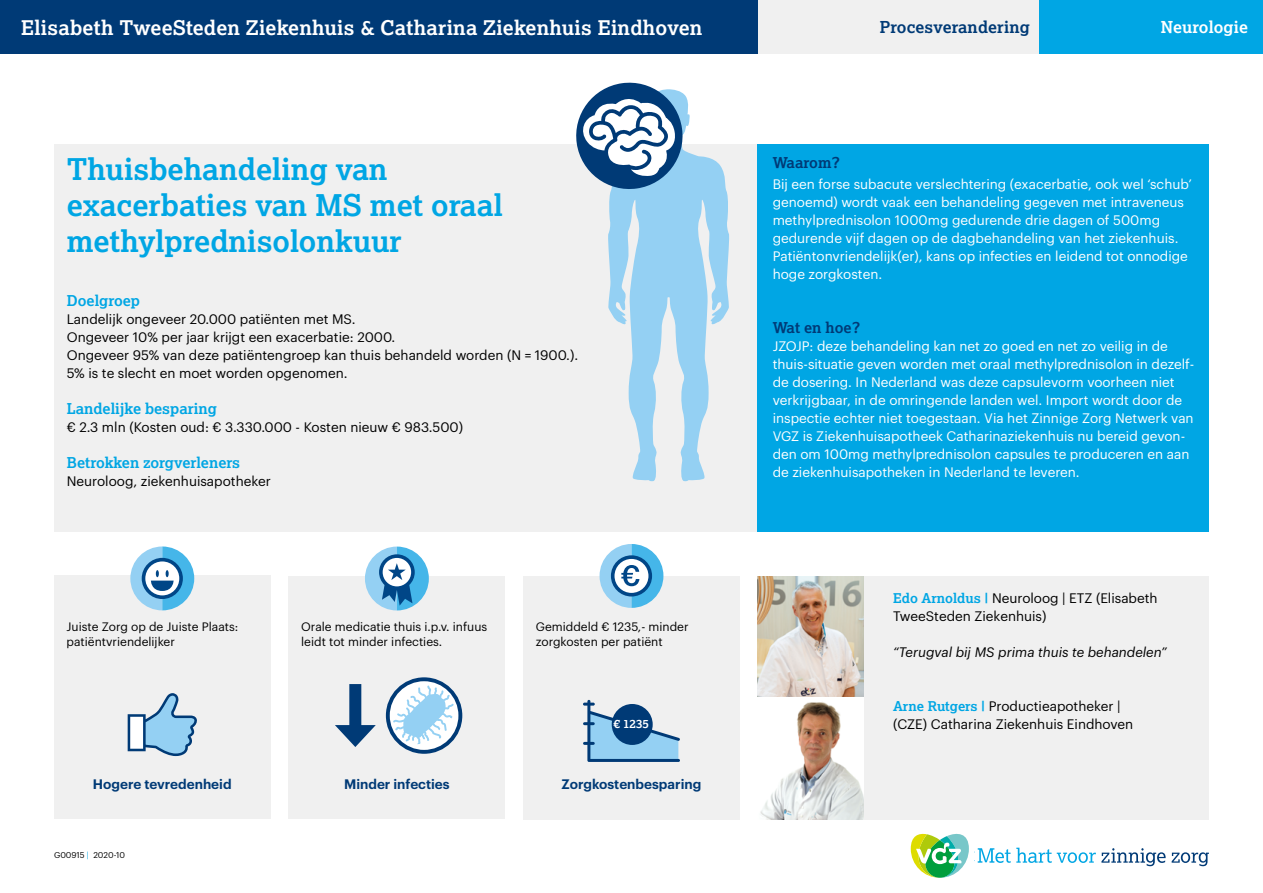
<style>
.page{position:relative;width:1263px;height:893px;background:#fff}
.page>*{position:absolute;margin:0;border:0;box-sizing:border-box;transform-origin:0 0}
._4_Titel{font:700 30px/36px "Lexia";color:#00a6e4}
._1_Aanbieder{font:700 20.25px "Lexia";letter-spacing:.01em;color:#fff}
._2_innovatie{font:700 16.5px "Lexia";letter-spacing:.01em;color:#003a76}
._3_Zorgsoort_of_spec{font:700 16.5px "Lexia";letter-spacing:.01em;color:#fff}
._5_tussenkop_-vgz_bl{font:700 15px "Lexia";color:#00a6e4}
._5_tussenkop_steunkl{font:700 15px "Lexia";color:#003a76}
._6_plat_wit{font:13.5px/18px "Graphik";color:#fff}
._6_plat_wit_opsommin{font:13.5px/18px "Graphik";color:#fff}
._6_plat{font:13.5px/18px "Graphik";color:#000}
._8_naam_ambassadeur{font:13.5px/18px "Graphik";color:#000}
._7_KKK_kopje{font:600 13.5px "Graphik";color:#003a76}
._9_quote{font:italic 13.5px "Graphik";color:#000}
._7_KKK_plat{font:12px/15px "Graphik";color:#000}
._7_KKK_percentage{font:700 12px "Lexia";color:#fff}
._6_plat-2{font:8.25px "Graphik";color:#000}
.s1{color:#00a6e4}
.s2{font-family:"Lexia";font-weight:700;color:#00a6e4}
</style>
<div class="page">
<svg style="left:910px;top:833px;width:59px;height:45px"></svg>
<svg style="left:978px;top:848px;width:187px;height:18px"></svg>
<svg style="left:1171px;top:852px;width:38px;height:14px"></svg>
<div style="left:1038px;top:0;width:225px;height:54px;background:#00a6e4"></div>
<div style="left:758px;top:0;width:280px;height:54px;background:#f0f0f0"></div>
<div style="left:0;top:0;width:758px;height:54px;background:#003a76"></div>
<div style="left:54px;top:144px;width:1155px;height:387px;background:#f0f0f0"></div>
<div style="left:758px;top:144px;width:451px;height:387px;background:#00a6e4"></div>
<div style="left:758px;top:576px;width:451px;height:243px;background:#f0f0f0"></div>
<div style="left:54px;top:576px;width:217px;height:243px;background:#f0f0f0"></div>
<svg style="left:130px;top:546px;width:64px;height:64px"></svg>
<div style="left:289px;top:576px;width:216px;height:243px;background:#f0f0f0"></div>
<svg style="left:365px;top:547px;width:64px;height:63px"></svg>
<svg style="left:608px;top:93px;width:121px;height:388px;fill:#94d0f3"></svg>
<div style="left:523px;top:576px;width:217px;height:243px;background:#f0f0f0"></div>
<svg style="left:599px;top:544px;width:64px;height:64px"></svg>
<img style="left:758px;top:576px;width:105px;height:122px">
<svg style="left:758px;top:698px;width:105px;height:121px"></svg>
<svg style="left:128px;top:693px;width:69px;height:63px"></svg>
<svg style="left:583px;top:700px;width:97px;height:62px"></svg>
<div style="left:612px;top:704px;width:41px;height:41px;background:#003a76;border-radius:50%"></div>
<svg style="left:576px;top:83px;width:106px;height:106px"></svg>
<svg style="left:386px;top:677px;width:76px;height:77px"></svg>
<div style="left:349px;top:684px;width:12px;height:50px;background:#003a76"></div>
<svg style="left:335px;top:725px;width:41px;height:22px"></svg>
<p class="_1_Aanbieder" style="left:21px;top:15px;width:683px">Elisabeth TweeSteden Ziekenhuis &amp; Catharina Ziekenhuis Eindhoven</p>
<p class="_2_innovatie" style="left:880px;top:17px;width:152px">Procesverandering</p>
<p class="_3_Zorgsoort_of_spec" style="left:1161px;top:17px;width:89px">Neurologie</p>
<p class="_4_Titel" style="left:67px;top:150px;width:438px">Thuisbehandeling van exacerbaties van MS met oraal methylprednisolonkuur</p>
<p class="_5_tussenkop_-vgz_bl" style="left:67px;top:291px;width:75px">Doelgroep</p>
<p class="_6_plat" style="left:67px;top:309px;width:290px">Landelijk ongeveer 20.000 patiënten met MS.</p>
<p class="_6_plat" style="left:67px;top:327px;width:330px">Ongeveer 10% per jaar krijgt een exacerbatie: 2000.</p>
<p class="_6_plat" style="left:67px;top:345px;width:513px">Ongeveer 95% van deze patiëntengroep kan thuis behandeld worden (N = 1900.).<br>5% is te slecht en moet worden opgenomen.</p>
<p class="_5_tussenkop_-vgz_bl" style="left:67px;top:399px;width:152px">Landelijke besparing</p>
<p class="_6_plat" style="left:67px;top:417px;width:398px">€ 2.3 mln (Kosten oud: € 3.330.000 - Kosten nieuw € 983.500)</p>
<p class="_5_tussenkop_-vgz_bl" style="left:67px;top:453px;width:175px">Betrokken zorgverleners</p>
<p class="_6_plat" style="left:67px;top:471px;width:206px">Neuroloog, ziekenhuisapotheker</p>
<p class="_7_KKK_plat" style="left:67px;top:618px;width:173px">Juiste Zorg op de Juiste Plaats: patiëntvriendelijker</p>
<p class="_7_KKK_plat" style="left:536px;top:618px;width:154px">Gemiddeld € 1235,- minder zorgkosten per patiënt</p>
<p class="_7_KKK_plat" style="left:301px;top:618px;width:188px">Orale medicatie thuis i.p.v. infuus leidt tot minder infecties.</p>
<p class="_7_KKK_percentage" style="left:613px;top:716px;width:37px">€ 1235</p>
<p class="_7_KKK_kopje" style="left:93px;top:774px;width:140px">Hogere tevredenheid</p>
<p class="_7_KKK_kopje" style="left:344px;top:774px;width:107px">Minder infecties</p>
<p class="_7_KKK_kopje" style="left:562px;top:774px;width:141px">Zorgkostenbesparing</p>
<p class="_6_plat-2" style="left:54px;top:849px;width:73px">G00915 <span class="s1">|</span> 2020-10</p>
<p class="_5_tussenkop_steunkl" style="left:773px;top:153px;width:69px">Waarom?</p>
<p class="_6_plat_wit_opsommin" style="left:773px;top:174px;width:421px">Bij een forse subacute verslechtering (exacerbatie, ook wel ‘schub’ genoemd) wordt vaak een behandeling gegeven met intraveneus methylprednisolon 1000mg gedurende drie dagen of 500mg gedurende vijf dagen op de dagbehandeling van het ziekenhuis.<br>Patiëntonvriendelijk(er), kans op infecties en leidend tot onnodige hoge zorgkosten.</p>
<p class="_5_tussenkop_steunkl" style="left:773px;top:318px;width:89px">Wat en hoe?</p>
<p class="_6_plat_wit" style="left:773px;top:336px;width:423px">JZOJP: deze behandeling kan net zo goed en net zo veilig in de thuis-situatie geven worden met oraal methylprednisolon in dezelf&shy;de dosering. In Nederland was deze capsulevorm voorheen niet verkrijgbaar, in de omringende landen wel. Import wordt door de inspectie echter niet toegestaan. Via het Zinnige Zorg Netwerk van VGZ is Ziekenhuisapotheek Catharinaziekenhuis nu bereid gevon&shy;den om 100mg methylprednisolon capsules te produceren en aan de ziekenhuisapotheken in Nederland te leveren.</p>
<p class="_8_naam_ambassadeur" style="left:893px;top:588px;width:266px"><span class="s2">Edo Arnoldus |</span> Neuroloog | ETZ (Elisabeth<br>TweeSteden Ziekenhuis)</p>
<p class="_9_quote" style="left:893px;top:642px;width:275px">“Terugval bij MS prima thuis te behandelen”</p>
<p class="_8_naam_ambassadeur" style="left:893px;top:696px;width:242px"><span class="s2">Arne Rutgers |</span> Productieapotheker | (CZE) Catharina Ziekenhuis Eindhoven</p>
</div>
